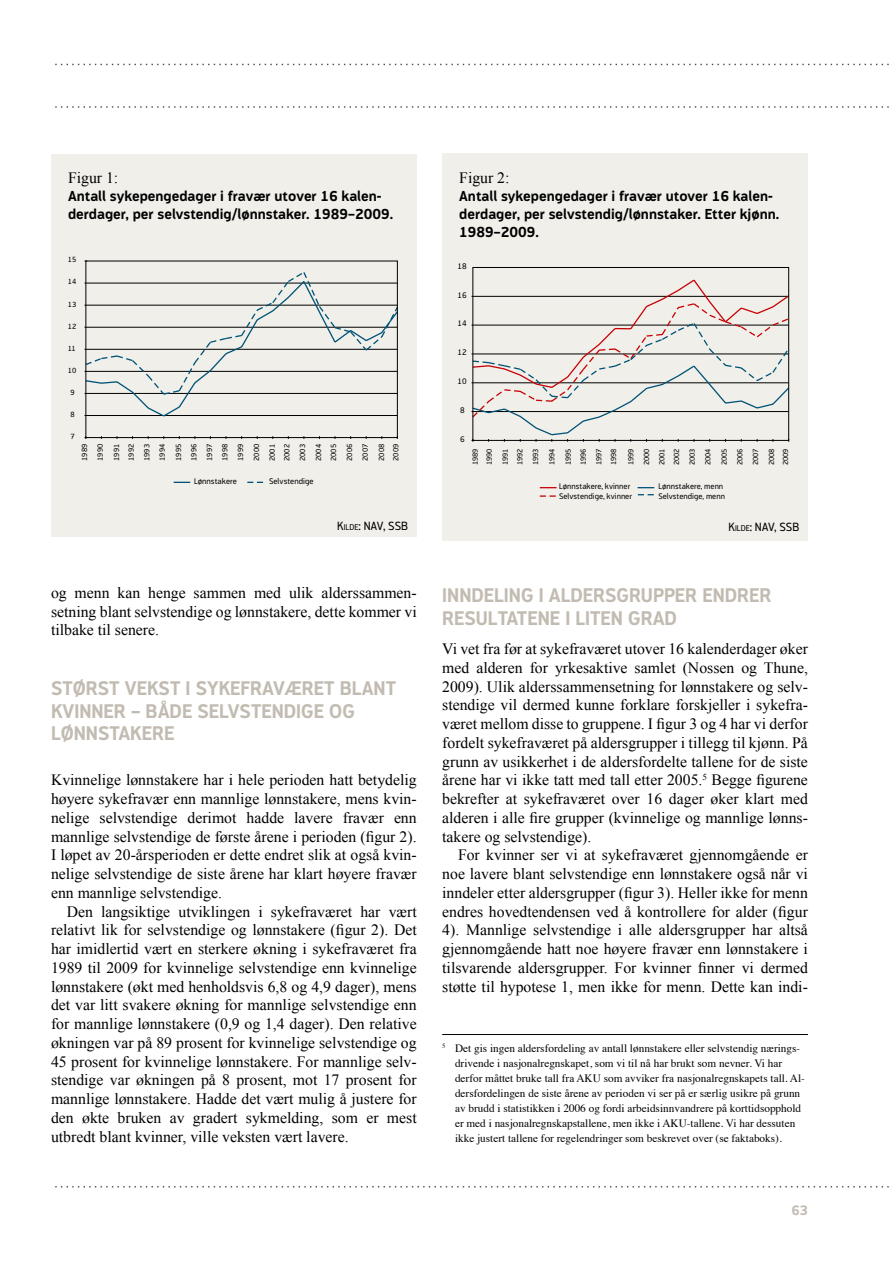
<style>
.page{position:relative;width:893px;height:1263px;background:#fff}
.page>*{position:absolute;margin:0;border:0;box-sizing:border-box;transform-origin:0 0}
.t1{font:700 19.5px/22.5px "Modus";color:#c2bbb1}
.t2{font:15.75px/18.8px "Times New Roman";color:#000;text-align:justify}
.t3{font:700 14.25px/18px "Modus";color:#000}
.t4{font:700 13.5px "Modus";color:#c2bbb1}
.t5{font:12px "Modus";color:#000}
.t6{font:11.25px/15px "Times";color:#000}
.t7{font:8.25px "Modus";color:#000}
.t8{font:8.1px "Modus";color:#000}
.t9{font:7.5px/15.9px "Modus";color:#000;text-align:justify}
.s1{font-size:8.4px}
</style>
<div class="page">
<svg style="left:55px;top:64px;width:834px;height:1px"></svg>
<svg style="left:55px;top:106px;width:834px;height:2px"></svg>
<svg style="left:55px;top:1186px;width:834px;height:1px"></svg>
<div style="left:51px;top:155px;width:366px;height:382px;background:#f0efea"></div>
<svg style="left:84px;top:271px;width:312px;height:147px"></svg>
<svg style="left:174px;top:482px;width:16px;height:1px"></svg>
<svg style="left:247px;top:482px;width:17px;height:1px"></svg>
<div style="left:86px;top:261px;width:312px;height:177px;border:1px solid #000"></div>
<div style="left:442px;top:153px;width:366px;height:388px;background:#f0efea"></div>
<svg style="left:471px;top:278px;width:319px;height:164px"></svg>
<svg style="left:540px;top:487px;width:17px;height:1px"></svg>
<svg style="left:637px;top:487px;width:17px;height:1px"></svg>
<svg style="left:540px;top:495px;width:16px;height:2px"></svg>
<svg style="left:638px;top:494px;width:16px;height:1px"></svg>
<div style="left:473px;top:267px;width:316px;height:174px;border:1px solid #000"></div>
<hr style="left:442px;top:1034px;width:366px;height:1px;background:#000">
<p class="t2" style="left:68px;top:168px;width:52px">Figur 1:</p>
<p class="t3" style="left:68px;top:187px;width:327px">Antall sykepengedager i fravær utover 16 kalen&shy;derdager, per selvstendig/lønnstaker. 1989–2009.</p>
<p class="t9" style="left:68px;top:252px;width:10px">15</p>
<p class="t9" style="left:68px;top:274px;width:10px">14</p>
<p class="t9" style="left:68px;top:296px;width:10px">13</p>
<p class="t9" style="left:68px;top:318px;width:10px">12</p>
<p class="t9" style="left:68px;top:340px;width:9px">11</p>
<p class="t9" style="left:68px;top:362px;width:10px">10</p>
<p class="t9" style="left:70px;top:384px;width:6px">9</p>
<p class="t9" style="left:70px;top:406px;width:6px">8</p>
<p class="t9" style="left:70px;top:428px;width:6px">7</p>
<p class="t9" style="left:77px;top:461px;width:19px;rotate:-90deg">1989<br>1990<br>1991</p>
<p class="t9" style="left:124px;top:461px;width:19px;line-height:15.5px;rotate:-90deg">1992<br>1993<br>1994</p>
<p class="t9" style="left:171px;top:461px;width:19px;line-height:15px;rotate:-90deg">1995<br>1996</p>
<p class="t9" style="left:202px;top:461px;width:19px;line-height:15px;rotate:-90deg">1997<br>1998</p>
<p class="t9" style="left:233px;top:461px;width:19px;line-height:15.5px;rotate:-90deg">1999<br>2000<br>2001<br>2002</p>
<p class="t9" style="left:295px;top:461px;width:19px;rotate:-90deg">2003<br>2004</p>
<p class="t9" style="left:326px;top:461px;width:19px;rotate:-90deg">2005<br>2006<br>2007<br>2008</p>
<p class="t9" style="left:388px;top:461px;width:19px;rotate:-90deg">2009</p>
<p class="t7" style="left:194px;top:477px;width:44px">Lønnstakere</p>
<p class="t7" style="left:269px;top:477px;width:46px">Selvstendige</p>
<p class="t2" style="left:459px;top:168px;width:52px">Figur 2:</p>
<p class="t3" style="left:459px;top:187px;width:322px">Antall sykepengedager i fravær utover 16 kalen&shy;derdager, per selvstendig/lønnstaker. Etter kjønn.<br>1989–2009.</p>
<p class="t8" style="left:458px;top:262px;width:11px">18</p>
<p class="t8" style="left:458px;top:290px;width:11px">16</p>
<p class="t8" style="left:458px;top:319px;width:11px">14</p>
<p class="t8" style="left:458px;top:348px;width:11px">12</p>
<p class="t8" style="left:458px;top:377px;width:11px">10</p>
<p class="t8" style="left:460px;top:406px;width:6px">8</p>
<p class="t8" style="left:460px;top:434px;width:6px">6</p>
<p class="t9" style="left:468px;top:465px;width:18px;line-height:14.2px;rotate:-90deg">1989<br>1990</p>
<p class="t9" style="left:498px;top:465px;width:18px;line-height:14.7px;rotate:-90deg">1991<br>1992</p>
<p class="t9" style="left:527px;top:465px;width:19px;line-height:16.4px;rotate:-90deg">1993<br>1994<br>1995</p>
<p class="t9" style="left:575px;top:465px;width:18px;rotate:-90deg">1996<br>1997</p>
<p class="t9" style="left:606px;top:465px;width:18px;rotate:-90deg">1998</p>
<p class="t9" style="left:623px;top:465px;width:19px;line-height:15.3px;rotate:-90deg">1999<br>2000<br>2001<br>2002</p>
<p class="t9" style="left:684px;top:465px;width:19px;rotate:-90deg">2003<br>2004<br>2005<br>2006<br>2007<br>2008</p>
<p class="t9" style="left:778px;top:465px;width:18px;rotate:-90deg">2009</p>
<p class="t8" style="left:559px;top:482px;width:73px">Lønnstakere, kvinner</p>
<p class="t8" style="left:658px;top:482px;width:66px">Lønnstakere, menn</p>
<p class="t8" style="left:559px;top:492px;width:74px">Selvstendige, kvinner</p>
<p class="t8" style="left:658px;top:492px;width:68px">Selvstendige, menn</p>
<p class="t5" style="left:337px;top:519px;width:72px">K<span class="s1">ilde</span>: NAV, SSB</p>
<p class="t5" style="left:728px;top:520px;width:72px">K<span class="s1">ilde</span>: NAV, SSB</p>
<p class="t2" style="left:51px;top:583px;width:367px">og menn kan henge sammen med ulik alderssammen&shy;setning blant selvstendige og lønnstakere, dette kommer vi tilbake til senere.</p>
<p class="t1" style="left:51px;top:677px;width:346px">STØ RST VEKST I SYKEFRAVÆRET BLANT<br>KVINNER – BÅDE</p>
<p class="t1" style="left:197px;top:700px;width:145px">SELVSTENDIGE OG</p>
<p class="t1" style="left:51px;top:722px;width:123px">LØNNSTAKERE</p>
<p class="t2" style="left:51px;top:770px;width:367px">Kvinnelige lønnstakere har i hele perioden hatt betydelig høyere sykefravær enn mannlige lønnstakere, mens kvin&shy;nelige selvstendige derimot hadde lavere fravær enn mannlige selvstendige de første årene i perioden (figur 2).<br>I løpet av 20-årsperioden er dette endret slik at også kvin&shy;nelige selvstendige de siste årene har klart høyere fravær enn mannlige selvstendige.</p>
<p class="t2" style="left:51px;top:902px;width:367px;text-indent:16px">Den langsiktige utviklingen i sykefraværet har vært relativt lik for selvstendige og lønnstakere (figur 2). Det har imidlertid vært en sterkere økning i sykefraværet fra 1989 til 2009 for kvinnelige selvstendige enn kvinnelige lønnstakere (økt med henholdsvis 6,8 og 4,9 dager), mens det var litt svakere økning for mannlige selvstendige enn for mannlige lønnstakere (0,9 og 1,4 dager). Den relative økningen var på 89 prosent for kvinnelige selvstendige og 45 prosent for kvinnelige lønnstakere. For mannlige selv&shy;stendige var økningen på 8 prosent, mot 17 prosent for mannlige lønnstakere. Hadde det vært mulig å justere for den økte bruken av gradert sykmelding, som er mest utbredt blant kvinner, ville veksten vært lavere.</p>
<p class="t1" style="left:442px;top:584px;width:331px">INNDELING I ALDERSGRUPPER ENDRER<br>RESULTATENE I LITEN GRAD</p>
<p class="t2" style="left:442px;top:639px;width:367px">Vi vet fra før at sykefraværet utover 16 kalenderdager øker med alderen for yrkesaktive samlet (Nossen og Thune, 2009). Ulik alderssammensetning for lønnstakere og selv&shy;stendige vil dermed kunne forklare forskjeller i sykefra&shy;været mellom disse to gruppene. I figur 3 og 4 har vi derfor fordelt sykefraværet på aldersgrupper i tillegg til kjønn. På grunn av usikkerhet i de aldersfordelte tallene for de siste årene har vi ikke tatt med tall etter 2005.<sup>5</sup> Begge figurene bekrefter at sykefraværet over 16 dager øker klart med alderen i alle fire grupper (kvinnelige og mannlige lønns&shy;takere og selvstendige).</p>
<p class="t2" style="left:442px;top:845px;width:367px;text-indent:16px">For kvinner ser vi at sykefraværet gjennomgående er noe lavere blant selvstendige enn lønnstakere også når vi inndeler etter aldersgrupper (figur 3). Heller ikke for menn endres hovedtendensen ved å kontrollere for alder (figur 4). Mannlige selvstendige i alle aldersgrupper har altså gjennomgående hatt noe høyere fravær enn lønnstakere i tilsvarende aldersgrupper. For kvinner finner vi dermed støtte til hypotese 1, men ikke for menn. Dette kan indi-</p>
<p class="t6" style="left:455px;top:1039px;width:351px;text-indent:-13px"><sup>5</sup> Det gis ingen aldersfordeling av antall lønnstakere eller selvstendig nærings&shy;drivende i nasjonalregnskapet, som vi til nå har brukt som nevner. Vi har derfor måttet bruke tall fra AKU som avviker fra nasjonalregnskapets tall. Al&shy;dersfordelingen de siste årene av perioden vi ser på er særlig usikre på grunn av brudd i statistikken i 2006 og fordi arbeidsinnvandrere på korttidsopphold er med i nasjonalregnskapstallene, men ikke i AKU-tallene. Vi har dessuten ikke justert tallene for regelendringer som beskrevet over (se faktaboks).</p>
<p class="t4" style="left:791px;top:1203px;width:18px">63</p>
</div>
